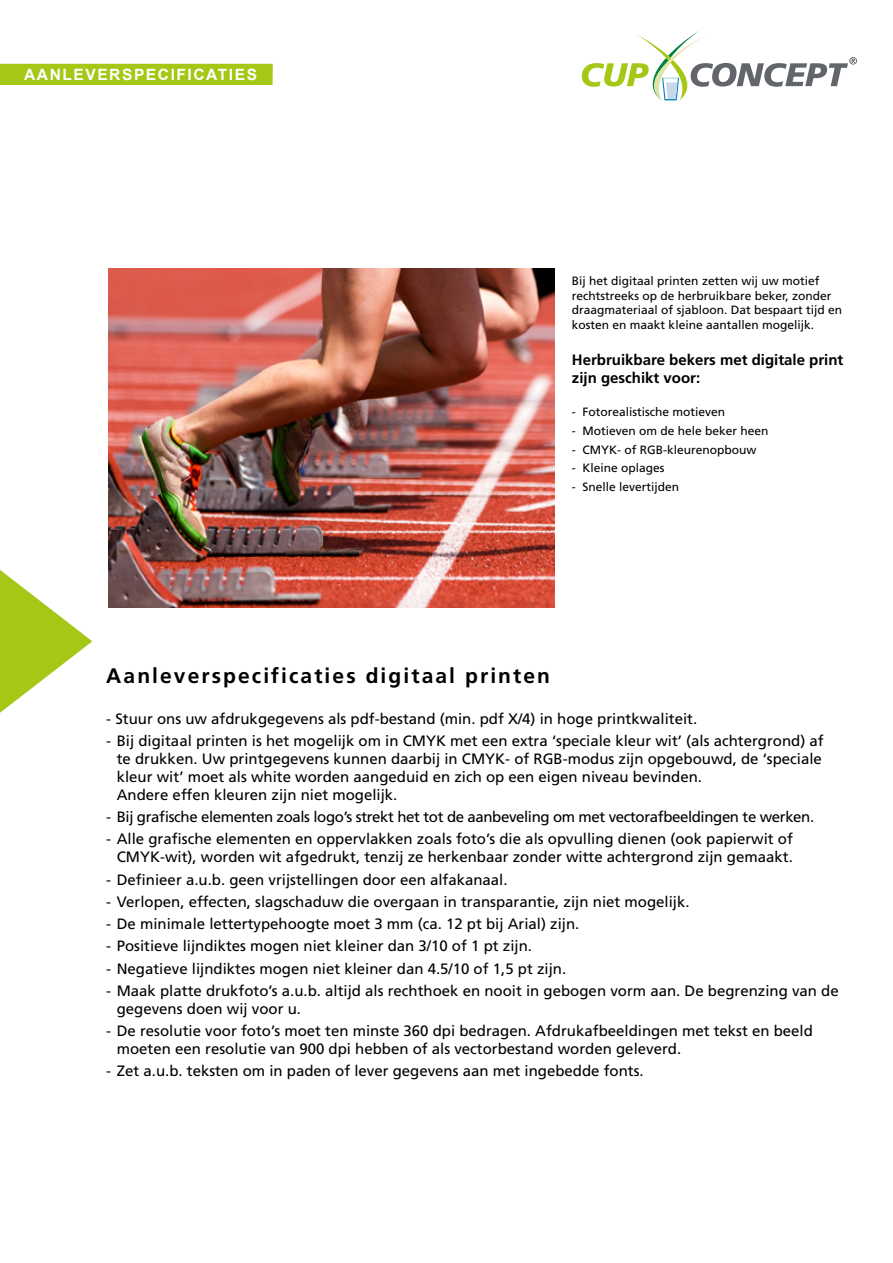
<style>
.page{position:relative;width:893px;height:1263px;background:#fff}
.page>*{position:absolute;margin:0;border:0;box-sizing:border-box;transform-origin:0 0}
.t1{font:700 21px "Frutiger LT Pro";letter-spacing:.1em;color:#000}
.t2{font:700 15.6px "Arial";letter-spacing:.1em;color:#fff}
.t3{font:15px/18px "Frutiger LT Pro";color:#000}
.t4{font:15px "Frutiger LT Pro";letter-spacing:-.025em;color:#000}
.t5{font:700 15px/18px "Frutiger LT Pro";color:#000}
.t6{font:12px/14.4px "Frutiger LT Pro";color:#000}
</style>
<div class="page">
<div style="left:0;top:64px;width:273px;height:21px;background:#a5c715"></div>
<svg style="left:582px;top:31px;width:275px;height:69px"></svg>
<svg style="left:0;top:570px;width:92px;height:143px"></svg>
<img style="left:108px;top:269px;width:446px;height:339px">
<p class="t2" style="left:24px;top:64px;width:235px">AANLEVERSPECIFICATIES</p>
<p class="t6" style="left:572px;top:274px;width:272px">Bij het digitaal printen zetten wij uw motief rechtstreeks op de herbruikbare beker, zonder draagmateriaal of sjabloon. Dat bespaart tijd en kosten en maakt kleine aantallen mogelijk.</p>
<p class="t5" style="left:572px;top:351px;width:273px">Herbruikbare bekers met digitale print zijn geschikt voor:</p>
<p class="t6" style="left:572px;top:405px;width:155px">- Fotorealistische motieven</p>
<p class="t6" style="left:572px;top:424px;width:198px">- Motieven om de hele beker heen</p>
<p class="t6" style="left:572px;top:442px;width:186px">- CMYK- of RGB-kleurenopbouw</p>
<p class="t6" style="left:572px;top:461px;width:94px">- Kleine oplages</p>
<p class="t6" style="left:572px;top:480px;width:109px">- Snelle levertijden</p>
<h1 class="t1" style="left:106px;top:664px;width:445px">Aanleverspecificaties digitaal printen</h1>
<p class="t3" style="left:106px;top:709px;width:592px">- Stuur ons uw afdrukgegevens als pdf-bestand (min. pdf X/4) in hoge printkwaliteit.</p>
<p class="t3" style="left:117px;top:732px;width:708px;text-indent:-10px">- Bij digitaal printen is het mogelijk om in CMYK met een extra ‘speciale kleur wit’ (als achtergrond) af te drukken. Uw printgegevens kunnen daarbij in CMYK- of RGB-modus zijn opgebouwd, de ‘speciale kleur wit’ moet als white worden aangeduid en zich op een eigen niveau bevinden.<br>Andere effen kleuren zijn niet mogelijk.</p>
<p class="t4" style="left:106px;top:808px;width:709px">- Bij grafische elementen zoals logo’s strekt het tot de aanbeveling om met vectorafbeeldingen te werken.</p>
<p class="t3" style="left:106px;top:830px;width:688px;text-align:right">- Alle grafische elementen en oppervlakken zoals foto’s die als opvulling dienen (ook papierwit of<br>CMYK-wit), worden wit afgedrukt, tenzij ze herkenbaar zonder witte achtergrond zijn gemaakt.</p>
<p class="t3" style="left:106px;top:870px;width:403px">- Definieer a.u.b. geen vrijstellingen door een alfakanaal.</p>
<p class="t3" style="left:106px;top:893px;width:585px">- Verlopen, effecten, slagschaduw die overgaan in transparantie, zijn niet mogelijk.</p>
<p class="t3" style="left:106px;top:915px;width:475px">- De minimale lettertypehoogte moet 3 mm (ca. 12 pt bij Arial) zijn.</p>
<p class="t3" style="left:106px;top:937px;width:427px">- Positieve lijndiktes mogen niet kleiner dan 3/10 of 1 pt zijn.</p>
<p class="t3" style="left:106px;top:959px;width:461px">- Negatieve lijndiktes mogen niet kleiner dan 4.5/10 of 1,5 pt zijn.</p>
<p class="t3" style="left:117px;top:982px;width:723px;text-indent:-10px">- Maak platte drukfoto’s a.u.b. altijd als rechthoek en nooit in gebogen vorm aan. De begrenzing van de gegevens doen wij voor u.</p>
<p class="t3" style="left:117px;top:1022px;width:698px;text-indent:-10px">- De resolutie voor foto’s moet ten minste 360 dpi bedragen. Afdrukafbeeldingen met tekst en beeld moeten een resolutie van 900 dpi hebben of als vectorbestand worden geleverd.</p>
<p class="t3" style="left:106px;top:1062px;width:539px">- Zet a.u.b. teksten om in paden of lever gegevens aan met ingebedde fonts.</p>
</div>
